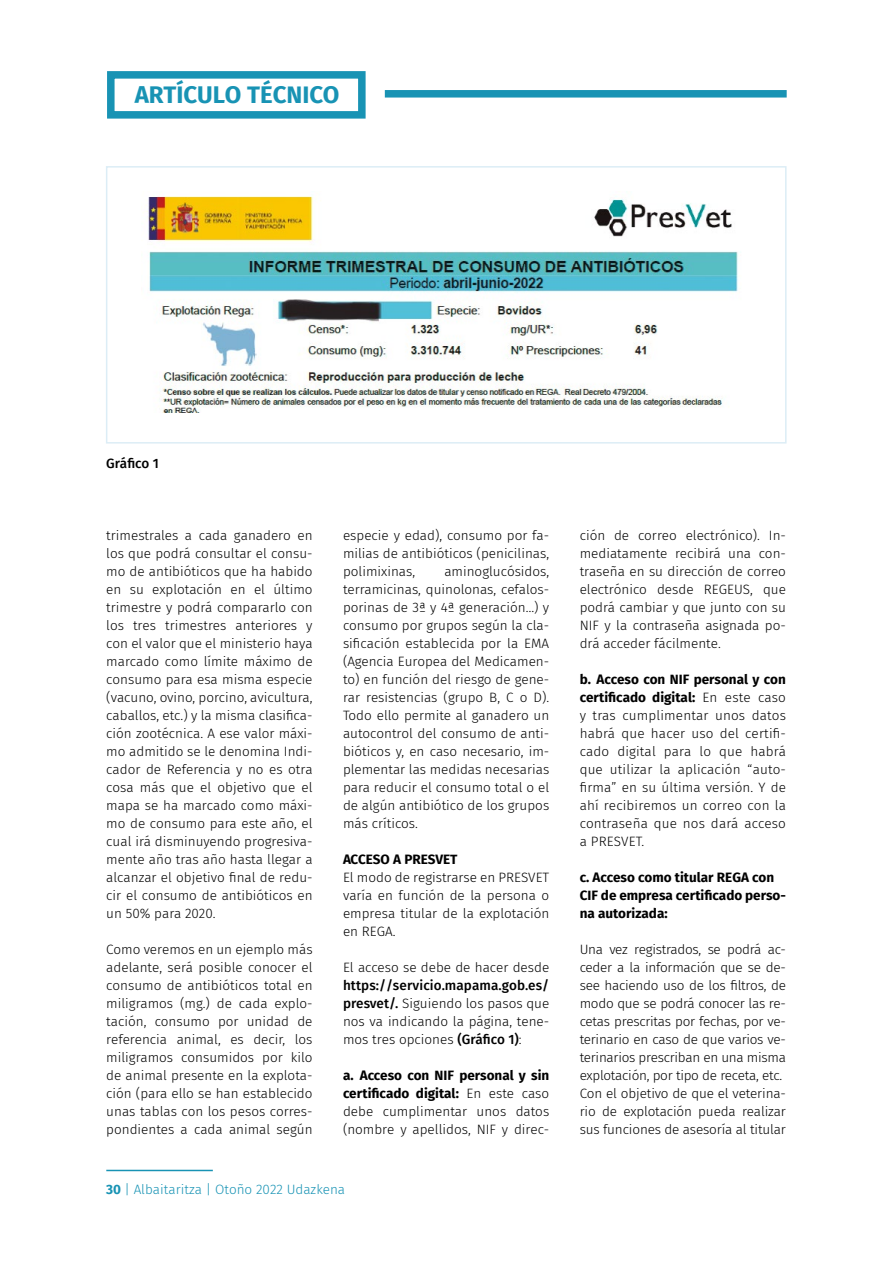
<style>
.page{position:relative;width:893px;height:1263px;background:#fff}
.page>*{position:absolute;margin:0;border:0;box-sizing:border-box;transform-origin:0 0}
.t1{font:700 24px "Fira Sans";color:#1893b4}
.t2{font:300 13.5px/18px "Fira Sans";color:#000;text-align:justify}
.t3{font:300 13.5px/18px "Fira Sans";letter-spacing:-.02em;color:#000}
.t4{font:700 13.5px/18px "Fira Sans";color:#000}
.t5{font:300 13.5px "Fira Sans";color:#1893b4}
.t6{font:500 13.5px "Fira Sans";letter-spacing:-.005em;color:#000}
.s1{font-weight:500}
.s2{font-weight:700}
</style>
<div class="page">
<hr style="left:106px;top:1170px;width:107px;height:1px;background:#1893b4">
<div style="left:107px;top:71px;width:259px;height:48px;border:8px solid #1893b4"></div>
<div style="left:385px;top:90px;width:402px;height:8px;background:#1893b4"></div>
<img style="left:146px;top:196px;width:592px;height:217px">
<div style="left:106px;top:166px;width:680px;height:278px;border:2px solid #dcedf6"></div>
<h1 class="t1" style="left:135px;top:75px;width:206px">ARTÍCULO TÉCNICO</h1>
<p class="t6" style="left:106px;top:452px;width:54px">Gráfico 1</p>
<p class="t2" style="left:106px;top:526px;width:208px">trimestrales a cada ganadero en los que podrá consultar el consu&shy;mo de antibióticos que ha habido en su explotación en el último trimestre y podrá compararlo con los tres trimestres anteriores y con el valor que el ministerio haya marcado como límite máximo de consumo para esa misma especie (vacuno, ovino, porcino, avicultura, caballos, etc.) y la misma clasifica&shy;ción zootécnica. A ese valor máxi&shy;mo admitido se le denomina Indi&shy;cador de Referencia y no es otra cosa más que el objetivo que el mapa se ha marcado como máxi&shy;mo de consumo para este año, el cual irá disminuyendo progresiva&shy;mente año tras año hasta llegar a alcanzar el objetivo final de redu&shy;cir el consumo de antibióticos en un 50% para 2020.</p>
<p class="t2" style="left:106px;top:940px;width:208px">Como veremos en un ejemplo más adelante, será posible conocer el consumo de antibióticos total en miligramos (mg.) de cada explo&shy;tación, consumo por unidad de referencia animal, es decir, los miligramos consumidos por kilo de animal presente en la explota&shy;ción (para ello se han establecido unas tablas con los pesos corres&shy;pondientes a cada animal según</p>
<p class="t2" style="left:343px;top:526px;width:208px">especie y edad), consumo por fa&shy;milias de antibióticos (penicilinas, polimixinas,</p>
<p class="t2" style="left:343px;top:562px;width:208px;text-indent:101px">aminoglucósidos, terramicinas, quinolonas, cefalos&shy;porinas de 3ª y 4ª generación…) y consumo por grupos según la cla&shy;sificación establecida por la EMA (Agencia Europea del Medicamen&shy;to) en función del riesgo de gene&shy;rar resistencias (grupo B, C o D).<br>Todo ello permite al ganadero un autocontrol del consumo de anti&shy;bióticos y, en caso necesario, im&shy;plementar las medidas necesarias para reducir el consumo total o el de algún antibiótico de los grupos más críticos.</p>
<p class="t4" style="left:343px;top:849px;width:116px">ACCESO A PRESVET</p>
<p class="t2" style="left:343px;top:868px;width:208px">El modo de registrarse en PRESVET varía en función de la persona o empresa titular de la explotación en REGA.</p>
<p class="t2" style="left:343px;top:958px;width:208px">El acceso se debe de hacer desde</p>
<p class="t2" style="left:343px;top:976px;width:208px"><span class="s1">https://servicio.mapama.gob.es/ presvet/.</span> Siguiendo los pasos que nos va indicando la página, tene&shy;mos tres opciones <span class="s1">(Gráfico 1)</span>:</p>
<p class="t2" style="left:343px;top:1066px;width:208px"><span class="s2">a. Acceso con NIF personal y sin certificado digital:</span> En este caso debe cumplimentar unos datos (nombre y apellidos, NIF y direc-</p>
<p class="t5" style="left:106px;top:1180px;width:240px"><span class="s2">30</span> | Albaitaritza | Otoño 2022 Udazkena</p>
<p class="t2" style="left:580px;top:526px;width:208px">ción de correo electrónico). In&shy;mediatamente recibirá una con&shy;traseña en su dirección de correo electrónico desde REGEUS, que podrá cambiar y que junto con su NIF y la contraseña asignada po&shy;drá acceder fácilmente.</p>
<p class="t2" style="left:580px;top:670px;width:208px"><span class="s2">b. Acceso con NIF personal y con certificado digital:</span> En este caso y tras cumplimentar unos datos habrá que hacer uso del certifi&shy;cado digital para lo que habrá que utilizar la aplicación “auto&shy;firma” en su última versión. Y de ahí recibiremos un correo con la contraseña que nos dará acceso a PRESVET.</p>
<p class="t4" style="left:580px;top:867px;width:208px">c. Acceso como titular REGA con<br>CIF de empresa certificado perso&shy;na autorizada:</p>
<p class="t3" style="left:580px;top:940px;width:208px">Una vez registrados, se podrá ac&shy;ceder a la información que se de&shy;see haciendo uso de los filtros, de modo que se podrá conocer las re&shy;cetas prescritas por fechas, por ve&shy;terinario en caso de que varios ve&shy;terinarios prescriban en una misma explotación, por tipo de receta, etc.<br>Con el objetivo de que el veterina&shy;rio de explotación pueda realizar sus funciones de asesoría al titular</p>
</div>
